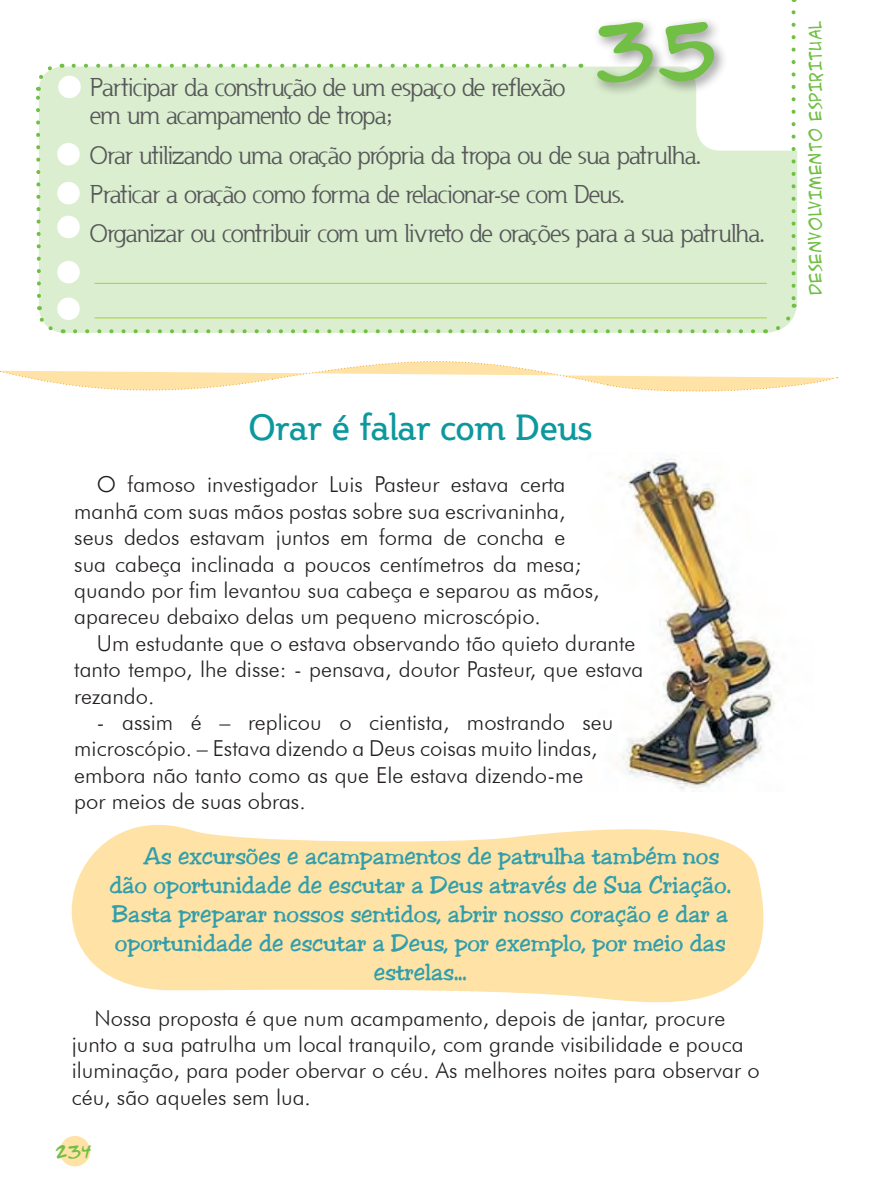
<style>
.page{position:relative;width:879px;height:1191px;background:#fff}
.page>*{position:absolute;margin:0;border:0;box-sizing:border-box;transform-origin:0 0}
.t1{font:72px "ACME Secret Agent";color:#71bf44}
.Conteudo_Tecnico{font:36px "Steinem";color:#0d989e}
.objetivos{font:24px/28px "Usenet";letter-spacing:-.035em;color:#57585a}
.LINK{font:24px "Jester";color:#309eac}
._4mm{font:300 22px/26.4px "Futura BT";color:#231f20}
.t2{font:16px "ACME Secret Agent";letter-spacing:.025em;color:#71bf44}
</style>
<div class="page">
<div style="left:60px;top:1136px;width:30px;height:30px;background:#ffe2a5;border-radius:50%"></div>
<div style="left:39px;top:67px;width:758px;height:267px;background:#dbefd0"></div>
<svg style="left:74px;top:64px;width:500px;height:4px"></svg>
<svg style="left:765px;top:12px;width:30px;height:322px"></svg>
<svg style="left:63px;top:329px;width:690px;height:4px;background:#c1e3ad"></svg>
<svg style="left:37px;top:306px;width:19px;height:28px"></svg>
<svg style="left:36px;top:63px;width:27px;height:237px;background:#daeecf"></svg>
<div style="left:591px;top:15px;width:138px;height:82px;background:#231f20;opacity:.5"></div>
<div style="left:58px;top:76px;width:23px;height:22px;background:#fff;border-radius:50%"></div>
<div style="left:57px;top:143px;width:23px;height:22px;background:#fff;border-radius:50%"></div>
<div style="left:57px;top:182px;width:23px;height:22px;background:#fff;border-radius:50%"></div>
<div style="left:57px;top:216px;width:23px;height:22px;background:#fff;border-radius:50%"></div>
<div style="left:57px;top:261px;width:23px;height:22px;background:#fff;border-radius:50%"></div>
<div style="left:57px;top:297px;width:23px;height:23px;background:#fff;border-radius:50%"></div>
<hr style="left:95px;top:283px;width:672px;height:1px;background:#a6ce39">
<hr style="left:95px;top:317px;width:672px;height:1px;background:#a6ce39">
<svg style="left:71px;top:791px;width:693px;height:212px;fill:#ffe2a5"></svg>
<img style="left:616px;top:457px;width:160px;height:334px">
<svg style="left:0;top:361px;width:838px;height:31px"></svg>
<p class="t1" style="left:593px;top:-2px;width:125px">35</p>
<p class="t2" style="left:803px;top:294px;width:275px;rotate:-90deg">DESENVOLVIMENTO ESPIRITUAL</p>
<p class="objetivos" style="left:90px;top:73px;width:477px">Participar da construção de um espaço de reflexão em um acampamento de tropa;</p>
<p class="objetivos" style="left:90px;top:140px;width:612px">Orar utilizando uma oração própria da tropa ou de sua patrulha.</p>
<p class="objetivos" style="left:90px;top:180px;width:535px">Praticar a oração como forma de relacionar-se com Deus.</p>
<p class="objetivos" style="left:90px;top:219px;width:675px">Organizar ou contribuir com um livreto de orações para a sua patrulha.</p>
<p class="Conteudo_Tecnico" style="left:248px;top:407px;width:345px">Orar é falar com Deus</p>
<p class="_4mm" style="left:74px;top:471px;width:527px;text-indent:23px">O famoso investigador Luis Pasteur estava certa manhã com suas mãos postas sobre sua escrivaninha, seus dedos estavam juntos em forma de concha e sua cabeça inclinada a poucos centímetros da mesa; quando por fim levantou sua cabeça e separou as mãos, apareceu debaixo delas um pequeno microscópio.</p>
<p class="_4mm" style="left:74px;top:629px;width:571px;text-indent:23px">Um estudante que o estava observando tão quieto durante tanto tempo, lhe disse: - pensava, doutor Pasteur, que estava rezando.</p>
<p class="_4mm" style="left:74px;top:709px;width:541px;text-indent:23px">- assim é – replicou o cientista, mostrando seu microscópio. – Estava dizendo a Deus coisas muito lindas, embora não tanto como as que Ele estava dizendo-me por meios de suas obras.</p>
<p class="LINK" style="left:144px;top:842px;width:577px">As excursões e acampamentos de patrulha também nos</p>
<p class="LINK" style="left:109px;top:871px;width:623px">dão oportunidade de escutar a Deus através de Sua Criação.</p>
<p class="LINK" style="left:112px;top:900px;width:617px">Basta preparar nossos sentidos, abrir nosso coração e dar a</p>
<p class="LINK" style="left:115px;top:929px;width:612px">oportunidade de escutar a Deus, por exemplo, por meio das</p>
<p class="LINK" style="left:374px;top:957px;width:94px">estrelas...</p>
<p class="_4mm" style="left:72px;top:1004px;width:689px;text-indent:23px">Nossa proposta é que num acampamento, depois de jantar, procure junto a sua patrulha um local tranquilo, com grande visibilidade e pouca iluminação, para poder obervar o céu. As melhores noites para observar o céu, são aqueles sem lua.</p>
<p class="t2" style="left:55px;top:1140px;width:38px">234</p>
</div>
